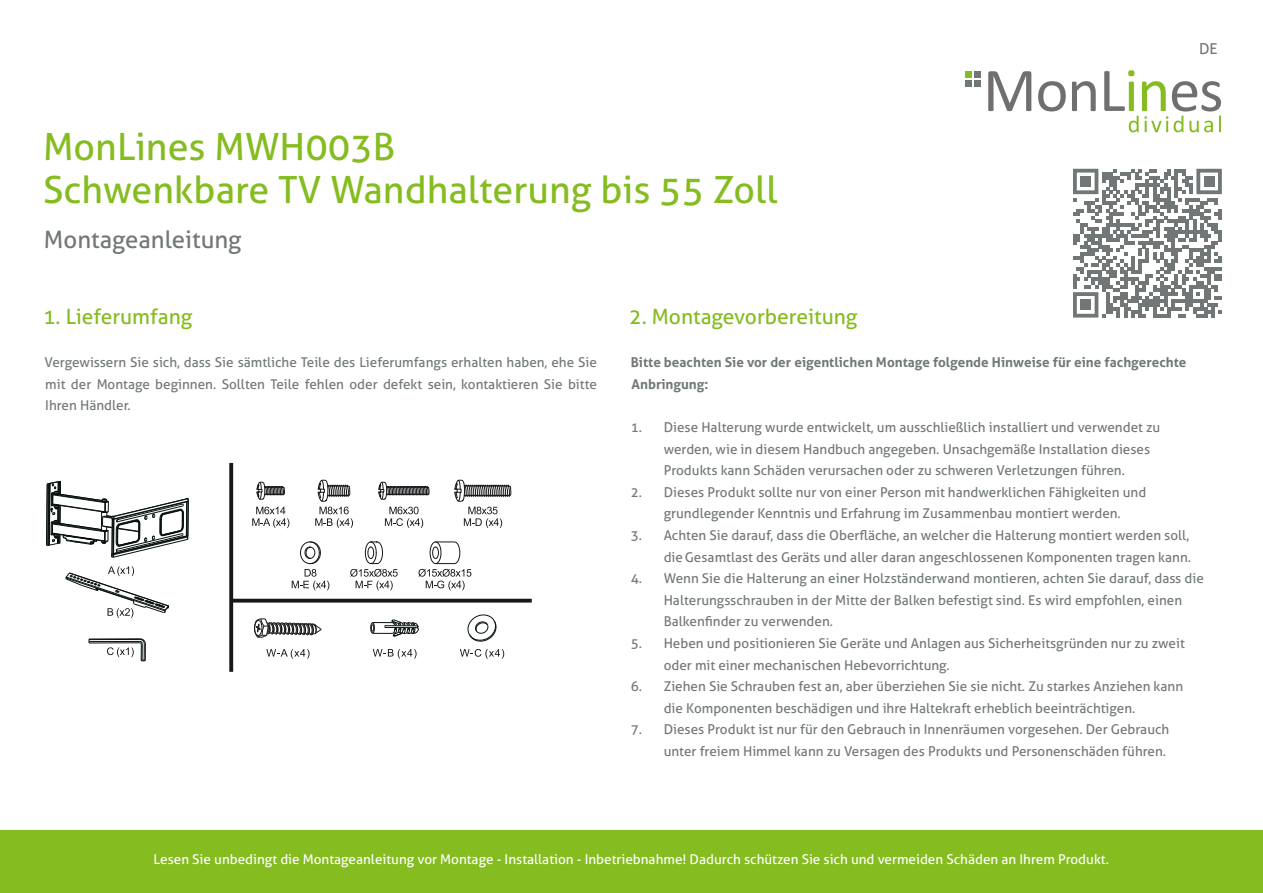
<style>
.page{position:relative;width:1263px;height:893px;background:#fff}
.page>*{position:absolute;margin:0;border:0;box-sizing:border-box;transform-origin:0 0}
.t1{font:37.5px/42.6px "Aller";color:#85bc20}
.t2{font:24px "Aller";color:#727777}
.t3{font:21px "Aller";color:#85bc20}
.t4{font:15px "Aller";color:#727777}
.t5{font:13.5px/21.6px "Aller";color:#727777}
.t6{font:13.5px "Aller";color:#fff}
.t7{font:700 13.5px/21.6px "Aller";color:#727777}
</style>
<div class="page">
<svg style="left:988px;top:71px;width:43px;height:40px"></svg>
<svg style="left:1038px;top:81px;width:28px;height:31px"></svg>
<svg style="left:1072px;top:81px;width:24px;height:30px"></svg>
<svg style="left:1104px;top:70px;width:117px;height:62px"></svg>
<div style="left:966px;top:71px;width:6px;height:7px;background:#85bc20"></div>
<div style="left:975px;top:71px;width:6px;height:7px;background:#717676"></div>
<svg style="left:966px;top:81px;width:15px;height:6px"></svg>
<div style="left:0;top:830px;width:1263px;height:63px;background:#85bc20"></div>
<svg style="left:1073px;top:169px;width:149px;height:149px"></svg>
<div style="left:1080px;top:176px;width:11px;height:11px;background:#717676"></div>
<div style="left:1204px;top:176px;width:10px;height:11px;background:#717676"></div>
<div style="left:1080px;top:299px;width:11px;height:11px;background:#717676"></div>
<svg style="left:229px;top:463px;width:4px;height:209px"></svg>
<svg style="left:231px;top:599px;width:301px;height:4px"></svg>
<svg style="left:370px;top:619px;width:49px;height:18px"></svg>
<svg style="left:467px;top:614px;width:30px;height:28px"></svg>
<svg style="left:266px;top:649px;width:44px;height:10px"></svg>
<svg style="left:373px;top:649px;width:44px;height:10px"></svg>
<svg style="left:460px;top:649px;width:44px;height:10px"></svg>
<svg style="left:254px;top:618px;width:68px;height:20px"></svg>
<svg style="left:46px;top:481px;width:143px;height:77px"></svg>
<hr style="left:89px;top:642px;width:51px;height:1px;background:#08120e">
<hr style="left:89px;top:641px;width:51px;height:1px;background:#08120e">
<hr style="left:89px;top:639px;width:51px;height:1px;background:#08120e">
<hr style="left:89px;top:638px;width:51px;height:1px;background:#08120e">
<svg style="left:107px;top:638px;width:39px;height:23px"></svg>
<svg style="left:65px;top:566px;width:105px;height:52px"></svg>
<svg style="left:292px;top:541px;width:37px;height:49px"></svg>
<svg style="left:350px;top:541px;width:48px;height:49px"></svg>
<svg style="left:418px;top:541px;width:53px;height:49px"></svg>
<svg style="left:378px;top:481px;width:52px;height:47px"></svg>
<svg style="left:252px;top:481px;width:37px;height:47px"></svg>
<svg style="left:315px;top:480px;width:38px;height:48px"></svg>
<svg style="left:454px;top:480px;width:57px;height:48px"></svg>
<h1 class="t1" style="left:43px;top:126px;width:736px">MonLines MWH003B<br>Schwenkbare TV Wandhalterung bis 55 Zoll</h1>
<h2 class="t2" style="left:44px;top:225px;width:199px">Montageanleitung</h2>
<h3 class="t3" style="left:43px;top:304px;width:151px">1. Lieferumfang</h3>
<h3 class="t3" style="left:629px;top:304px;width:230px">2. Montagevorbereitung</h3>
<p class="t4" style="left:1199px;top:40px;width:20px">DE</p>
<p class="t5" style="left:45px;top:352px;width:554px;text-align:justify">Vergewissern Sie sich, dass Sie sämtliche Teile des Lieferumfangs erhalten haben, ehe Sie mit der Montage beginnen. Sollten Teile fehlen oder defekt sein, kontaktieren Sie bitte Ihren Händler.</p>
<p class="t7" style="left:631px;top:352px;width:557px">Bitte beachten Sie vor der eigentlichen Montage folgende Hinweise für eine fachgerechte<br>Anbringung:</p>
<p class="t5" style="left:664px;top:417px;width:498px;text-indent:-33px">1. Diese Halterung wurde entwickelt, um ausschließlich installiert und verwendet zu werden, wie in diesem Handbuch angegeben. Unsachgemäße Installation dieses<br>Produkts kann Schäden verursachen oder zu schweren Verletzungen führen.</p>
<p class="t5" style="left:631px;top:481px;width:517px;text-align:center">2. Dieses Produkt sollte nur von einer Person mit handwerklichen Fähigkeiten und grundlegender Kenntnis und Erfahrung im Zusammenbau montiert werden.</p>
<p class="t5" style="left:631px;top:525px;width:562px;text-align:right">3. Achten Sie darauf, dass die Oberfläche, an welcher die Halterung montiert werden soll, dieGesamtlast des Geräts und aller daran angeschlossenen Komponenten tragen kann.</p>
<p class="t5" style="left:664px;top:568px;width:542px;text-indent:-33px">4. Wenn Sie die Halterung an einer Holzständerwand montieren, achten Sie darauf, dass die<br>Halterungsschrauben in der Mitte der Balken befestigt sind. Es wird empfohlen, einen<br>Balkenfinder zu verwenden.</p>
<p class="t5" style="left:664px;top:633px;width:523px;text-indent:-33px">5. Heben und positionieren Sie Geräte und Anlagen aus Sicherheitsgründen nur zu zweit oder mit einer mechanischen Hebevorrichtung.</p>
<p class="t5" style="left:664px;top:676px;width:521px;text-indent:-33px">6. Ziehen Sie Schrauben fest an, aber überziehen Sie sie nicht. Zu starkes Anziehen kann die Komponenten beschädigen und ihre Haltekraft erheblich beeinträchtigen.</p>
<p class="t5" style="left:631px;top:719px;width:540px;text-align:right">7. Dieses Produkt ist nur für den Gebrauch in Innenräumen vorgesehen. Der Gebrauch unter freiem Himmel kann zu Versagen des Produkts und Personenschäden führen.</p>
<p class="t6" style="left:153px;top:851px;width:957px">Lesen Sie unbedingt die Montageanleitung vor Montage - Installation - Inbetriebnahme! Dadurch schützen Sie sich und vermeiden Schäden an Ihrem Produkt.</p>
</div>
